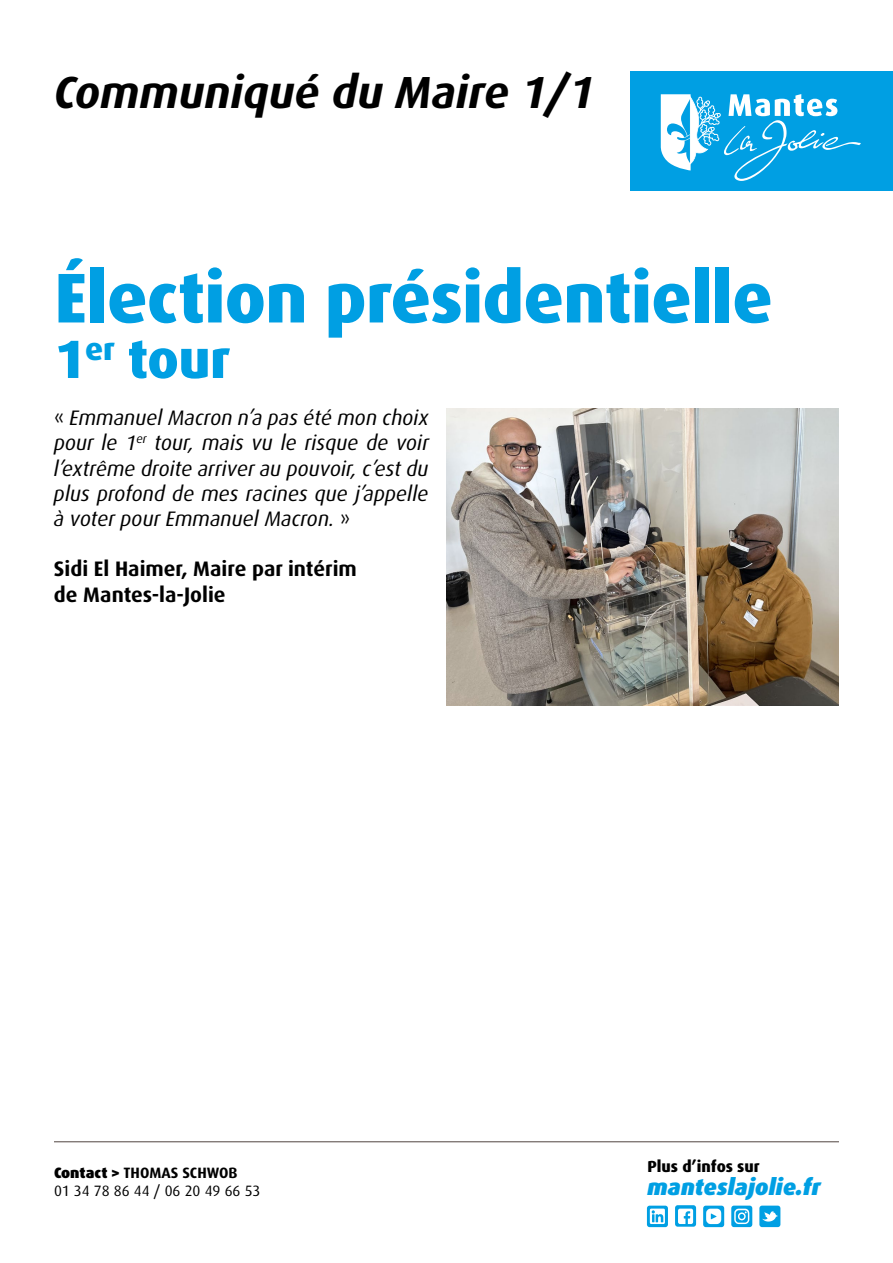
<style>
.page{position:relative;width:893px;height:1263px;background:#fff}
.page>*{position:absolute;margin:0;border:0;box-sizing:border-box;transform-origin:0 0}
.t1{font:800 70.5px "Dax";letter-spacing:-.01em;color:#009fe3}
.t2{font:800 54px "Dax";color:#009fe3}
.t3{font:italic 700 45px "Dax";color:#000}
.t4{font:italic 900 22.95px "Dax";color:#009fe3}
.t5{font:italic 21px/25.2px "Dax";color:#000;text-align:justify}
.t6{font:700 21px/25.2px "Dax";color:#000}
.t7{font:800 16.05px "Dax";color:#000}
.t8{font:15px/18px "Dax";color:#000}
.s1{font-style:normal}
.s2{font-weight:900}
.s3{font-weight:700}
</style>
<div class="page">
<div style="left:631px;top:71px;width:262px;height:120px;background:#009fe3"></div>
<svg style="left:661px;top:94px;width:200px;height:87px"></svg>
<svg style="left:703px;top:1205px;width:21px;height:22px"></svg>
<div style="left:675px;top:1205px;width:21px;height:22px;background:#009fe3;border-radius:3px"></div>
<svg style="left:678px;top:1208px;width:15px;height:16px"></svg>
<div style="left:647px;top:1205px;width:21px;height:22px;background:#009fe3;border-radius:3px"></div>
<svg style="left:650px;top:1208px;width:15px;height:16px"></svg>
<svg style="left:731px;top:1205px;width:21px;height:22px"></svg>
<div style="left:759px;top:1205px;width:21px;height:22px;background:#009fe3;border-radius:3px"></div>
<svg style="left:734px;top:1209px;width:15px;height:15px"></svg>
<svg style="left:762px;top:1211px;width:16px;height:10px"></svg>
<svg style="left:706px;top:1209px;width:15px;height:15px"></svg>
<hr style="left:54px;top:1141px;width:785px;height:1px;background:#514541">
<img style="left:446px;top:408px;width:393px;height:297px">
<h3 class="t3" style="left:54px;top:63px;width:542px">Communiqué du Maire 1/1</h3>
<h1 class="t1" style="left:54px;top:252px;width:720px">Élection présidentielle</h1>
<h2 class="t2" style="left:54px;top:324px;width:177px">1<sup>er</sup> tour</h2>
<p class="t5" style="left:54px;top:404px;width:377px"><span class="s1">«</span> Emmanuel Macron n’a pas été mon choix pour le 1<sup>er</sup> tour, mais vu le risque de voir l’extrême droite arriver au pouvoir, c’est du plus profond de mes racines que j’appelle à voter pour Emmanuel Macron. <span class="s1">»</span></p>
<p class="t6" style="left:54px;top:556px;width:304px">Sidi El Haimer, Maire par intérim de Mantes-la-Jolie</p>
<p class="t8" style="left:54px;top:1163px;width:208px"><span class="s2">Contact &gt;</span> <span class="s3">THOMAS SCHWOB<br></span>01 34 78 86 44 / 06 20 49 66 53</p>
<p class="t7" style="left:647px;top:1156px;width:114px">Plus d’infos sur</p>
<p class="t4" style="left:647px;top:1172px;width:175px">manteslajolie.fr</p>
</div>
